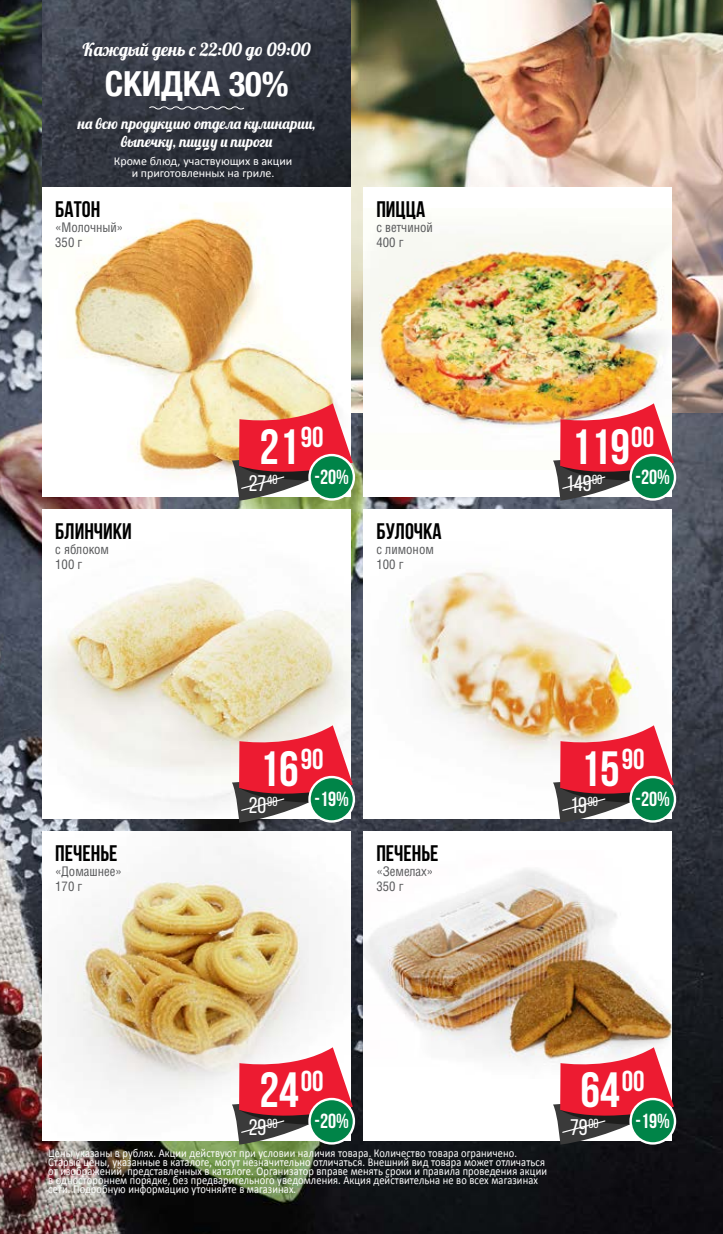
<style>
.page{position:relative;width:723px;height:1234px;background:#fff}
.page>*{position:absolute;margin:0;border:0;box-sizing:border-box;transform-origin:0 0}
.t1{font:700 49.5px "Bebas Neue";color:#fff}
.t2{font:700 condensed 34.5px "Helvetica Neue";color:#fff}
.t3{font:700 22.5px "Bebas Neue";color:#000}
.t4{font:22.5px "Bebas Neue";color:#fff}
.t5{font:700 20.4px "Bebas Neue";color:#fff}
.t6{font:18px "Lobster";color:#fff}
.t7{font:15px/18px "Lobster";color:#fff;text-align:center}
.t8{font:12.75px/15px "AG Letterica Condensed C";color:#58595b}
.t9{font:12px/9px "Calibri";letter-spacing:.01em;color:#fff;scale:.87 1}
.t10{font:12px/12px "Calibri";letter-spacing:.01em;color:#fff;text-align:center}
</style>
<div class="page">
<img style="left:0;top:0;width:723px;height:1233px">
<img style="left:351px;top:0;width:372px;height:412px">
<img style="left:43px;top:0;width:308px;height:187px">
<svg style="left:148px;top:105px;width:97px;height:5px"></svg>
<div style="left:364px;top:831px;width:308px;height:309px;background:#fff"></div>
<img style="left:364px;top:869px;width:308px;height:193px">
<img style="left:43px;top:831px;width:308px;height:309px">
<img style="left:364px;top:509px;width:308px;height:309px">
<img style="left:43px;top:187px;width:308px;height:309px">
<div style="left:364px;top:187px;width:308px;height:309px;background:#fff"></div>
<img style="left:364px;top:223px;width:303px;height:205px">
<img style="left:43px;top:509px;width:308px;height:309px">
<svg style="left:232px;top:1047px;width:121px;height:97px"></svg>
<svg style="left:553px;top:1047px;width:121px;height:97px"></svg>
<svg style="left:232px;top:725px;width:121px;height:97px;background:#b36464"></svg>
<svg style="left:232px;top:403px;width:121px;height:97px;background:#b6655e"></svg>
<svg style="left:553px;top:725px;width:121px;height:97px"></svg>
<svg style="left:553px;top:403px;width:121px;height:97px"></svg>
<h3 class="t6" style="left:83px;top:38px;width:230px">Каждый день с 22:00 до 09:00</h3>
<h2 class="t2" style="left:105px;top:63px;width:185px">СКИДКА 30%</h2>
<p class="t7" style="left:78px;top:114px;width:239px">на всю продукцию отдела кулинарии, выпечку, пиццу и пироги</p>
<p class="t10" style="left:114px;top:155px;width:180px">Кроме блюд, участвующих в акции и приготовленных на гриле.</p>
<h3 class="t3" style="left:55px;top:197px;width:47px">Батон</h3>
<p class="t8" style="left:55px;top:220px;width:70px">«Молочный»<br>350 г</p>
<h3 class="t3" style="left:376px;top:197px;width:50px">Пицца</h3>
<p class="t8" style="left:376px;top:220px;width:58px">с ветчиной<br>400 г</p>
<h3 class="t3" style="left:55px;top:518px;width:78px">Блинчики</h3>
<p class="t8" style="left:55px;top:541px;width:55px">с яблоком<br>100 г</p>
<h1 class="t1" style="left:259px;top:419px;width:66px">21<sup>90</sup></h1>
<h3 class="t4" style="left:249px;top:471px;width:30px">27<sup>40</sup></h3>
<h3 class="t5" style="left:314px;top:465px;width:36px">-20%</h3>
<h3 class="t3" style="left:376px;top:518px;width:67px">Булочка</h3>
<p class="t8" style="left:376px;top:541px;width:59px">с лимоном<br>100 г</p>
<h3 class="t3" style="left:55px;top:840px;width:64px">Печенье</h3>
<p class="t8" style="left:55px;top:863px;width:68px">«Домашнее»<br>170 г</p>
<h1 class="t1" style="left:259px;top:741px;width:66px">16<sup>90</sup></h1>
<h3 class="t4" style="left:249px;top:793px;width:30px">20<sup>90</sup></h3>
<h3 class="t5" style="left:314px;top:787px;width:36px">-19%</h3>
<h3 class="t3" style="left:376px;top:840px;width:64px">Печенье</h3>
<p class="t8" style="left:376px;top:863px;width:58px">«Земелах»<br>350 г</p>
<h1 class="t1" style="left:571px;top:419px;width:84px">119<sup>00</sup></h1>
<h3 class="t4" style="left:566px;top:471px;width:38px">149<sup>00</sup></h3>
<h3 class="t5" style="left:635px;top:465px;width:36px">-20%</h3>
<h1 class="t1" style="left:580px;top:741px;width:66px">15<sup>90</sup></h1>
<h3 class="t4" style="left:570px;top:793px;width:29px">19<sup>90</sup></h3>
<h3 class="t5" style="left:635px;top:787px;width:36px">-20%</h3>
<h1 class="t1" style="left:259px;top:1062px;width:66px">24<sup>00</sup></h1>
<h3 class="t4" style="left:249px;top:1114px;width:30px">29<sup>90</sup></h3>
<h3 class="t5" style="left:314px;top:1109px;width:36px">-20%</h3>
<p class="t9" style="left:48px;top:1148px;width:575px">Цены указаны в рублях. Акции действуют при условии наличия товара. Количество товара ограничено.<br>Старые цены, указанные в каталоге, могут незначительно отличаться. Внешний вид товара может отличаться от изображений, представленных в каталоге. Организатор вправе менять сроки и правила проведения акции в одностороннем порядке, без предварительного уведомления. Акция действительна не во всех магазинах сети. Подробную информацию уточняйте в магазинах.</p>
<h1 class="t1" style="left:580px;top:1062px;width:66px">64<sup>00</sup></h1>
<h3 class="t4" style="left:570px;top:1114px;width:30px">79<sup>00</sup></h3>
<h3 class="t5" style="left:635px;top:1109px;width:36px">-19%</h3>
</div>
